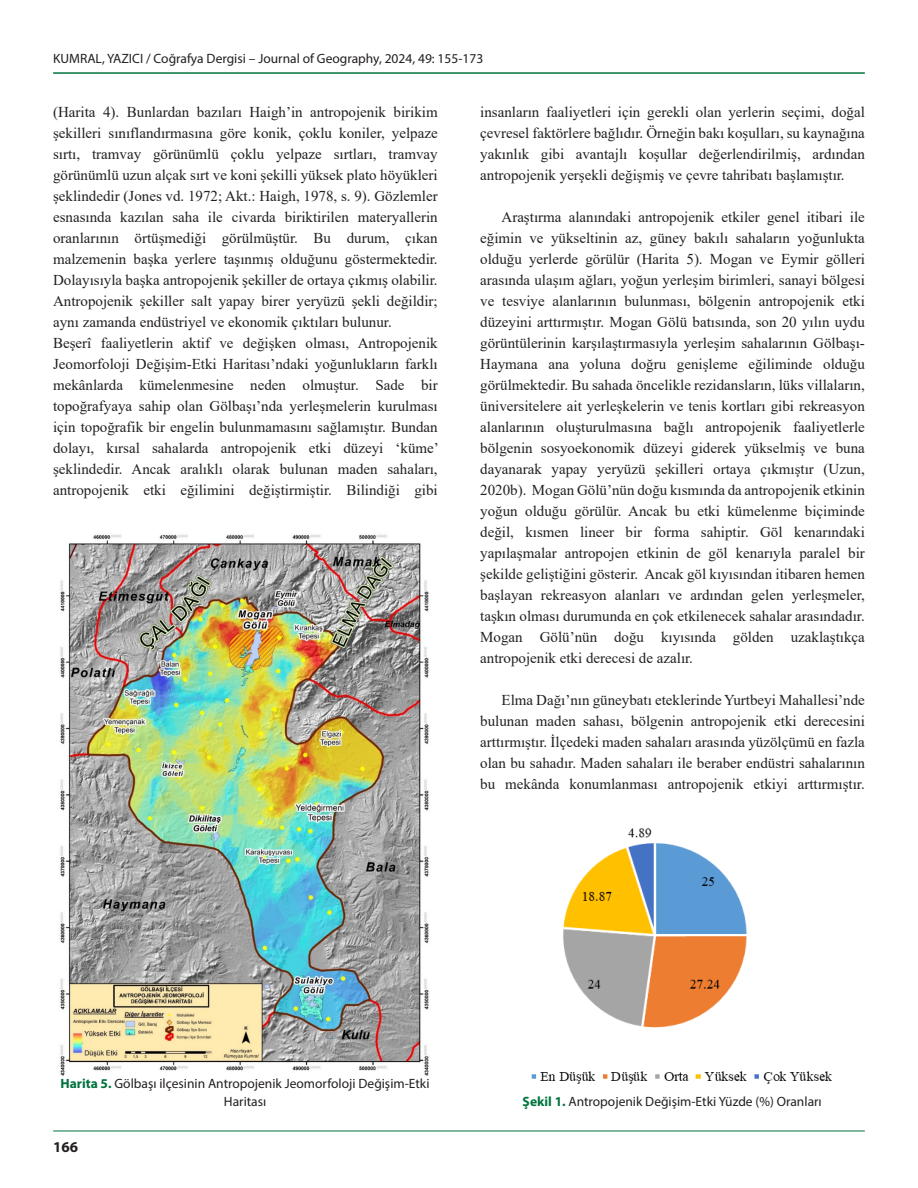
<style>
.page{position:relative;width:918px;height:1188px;background:#fff}
.page>*{position:absolute;margin:0;border:0;box-sizing:border-box;transform-origin:0 0}
.Ana_metin{font:15px/21px "Times New Roman";color:#231f20;text-align:justify}
.t1{font:700 15px "Myriad Pro";color:#231f20}
.baslik_T{font:13.5px/17.2px "Myriad Pro";color:#231f20;text-align:center}
.s1{font-weight:700;color:#00733d}
</style>
<div class="page">
<hr style="left:53px;top:72px;width:812px;height:2px;background:#00733d">
<hr style="left:53px;top:1131px;width:812px;height:1px;background:#00733d">
<img style="left:60px;top:534px;width:369px;height:542px">
<img style="left:531px;top:828px;width:301px;height:256px">
<p class="baslik_T" style="left:53px;top:50px;width:432px">KUMRAL, YAZICI / Coğrafya Dergisi – Journal of Geography, 2024, 49: 155-173</p>
<p class="Ana_metin" style="left:53px;top:101px;width:386px">(Harita 4). Bunlardan bazıları Haigh’in antropojenik birikim şekilleri sınıflandırmasına göre konik, çoklu koniler, yelpaze sırtı, tramvay görünümlü çoklu yelpaze sırtları, tramvay görünümlü uzun alçak sırt ve koni şekilli yüksek plato höyükleri şeklindedir (Jones vd. 1972; Akt.: Haigh, 1978, s. 9). Gözlemler esnasında kazılan saha ile civarda biriktirilen materyallerin oranlarının örtüşmediği görülmüştür. Bu durum, çıkan malzemenin başka yerlere taşınmış olduğunu göstermektedir.<br>Dolayısıyla başka antropojenik şekiller de ortaya çıkmış olabilir.<br>Antropojenik şekiller salt yapay birer yeryüzü şekli değildir; aynı zamanda endüstriyel ve ekonomik çıktıları bulunur.</p>
<p class="Ana_metin" style="left:53px;top:332px;width:387px">Beşerî faaliyetlerin aktif ve değişken olması, Antropojenik Jeomorfoloji Değişim-Etki Haritası’ndaki yoğunlukların farklı mekânlarda kümelenmesine neden olmuştur. Sade bir topoğrafyaya sahip olan Gölbaşı’nda yerleşmelerin kurulması için topoğrafik bir engelin bulunmamasını sağlamıştır. Bundan dolayı, kırsal sahalarda antropojenik etki düzeyi ‘küme’ şeklindedir. Ancak aralıklı olarak bulunan maden sahaları, antropojenik etki eğilimini değiştirmiştir. Bilindiği gibi</p>
<p class="Ana_metin" style="left:480px;top:101px;width:386px">insanların faaliyetleri için gerekli olan yerlerin seçimi, doğal çevresel faktörlere bağlıdır. Örneğin bakı koşulları, su kaynağına yakınlık gibi avantajlı koşullar değerlendirilmiş, ardından antropojenik yerşekli değişmiş ve çevre tahribatı başlamıştır.</p>
<p class="Ana_metin" style="left:480px;top:206px;width:386px;text-indent:21px">Araştırma alanındaki antropojenik etkiler genel itibari ile eğimin ve yükseltinin az, güney bakılı sahaların yoğunlukta olduğu yerlerde görülür (Harita 5). Mogan ve Eymir gölleri arasında ulaşım ağları, yoğun yerleşim birimleri, sanayi bölgesi ve tesviye alanlarının bulunması, bölgenin antropojenik etki düzeyini arttırmıştır. Mogan Gölü batısında, son 20 yılın uydu görüntülerinin karşılaştırmasıyla yerleşim sahalarının Gölbaşı-Haymana ana yoluna doğru genişleme eğiliminde olduğu görülmektedir. Bu sahada öncelikle rezidansların, lüks villaların, üniversitelere ait yerleşkelerin ve tenis kortları gibi rekreasyon alanlarının oluşturulmasına bağlı antropojenik faaliyetlerle bölgenin sosyoekonomik düzeyi giderek yükselmiş ve buna dayanarak yapay yeryüzü şekilleri ortaya çıkmıştır (Uzun, 2020b). Mogan Gölü’nün doğu kısmında da antropojenik etkinin yoğun olduğu görülür. Ancak bu etki kümelenme biçiminde değil, kısmen lineer bir forma sahiptir. Göl kenarındaki yapılaşmalar antropojen etkinin de göl kenarıyla paralel bir şekilde geliştiğini gösterir. Ancak göl kıyısından itibaren hemen başlayan rekreasyon alanları ve ardından gelen yerleşmeler, taşkın olması durumunda en çok etkilenecek sahalar arasındadır.<br>Mogan Gölü’nün doğu kıyısında gölden uzaklaştıkça antropojenik etki derecesi de azalır.</p>
<p class="Ana_metin" style="left:480px;top:689px;width:386px;text-indent:21px">Elma Dağı’nın güneybatı eteklerinde Yurtbeyi Mahallesi’nde bulunan maden sahası, bölgenin antropojenik etki derecesini arttırmıştır. İlçedeki maden sahaları arasında yüzölçümü en fazla olan bu sahadır. Maden sahaları ile beraber endüstri sahalarının bu mekânda konumlanması antropojenik etkiyi arttırmıştır.</p>
<p class="baslik_T" style="left:61px;top:1075px;width:371px"><span class="s1">Harita 5.</span> Gölbaşı ilçesinin Antropojenik Jeomorfoloji Değişim-Etki<br>Haritası</p>
<p class="t1" style="left:53px;top:1137px;width:26px">166</p>
<p class="baslik_T" style="left:523px;top:1092px;width:301px"><span class="s1">Şekil 1.</span> Antropojenik Değişim-Etki Yüzde (%) Oranları</p>
</div>
